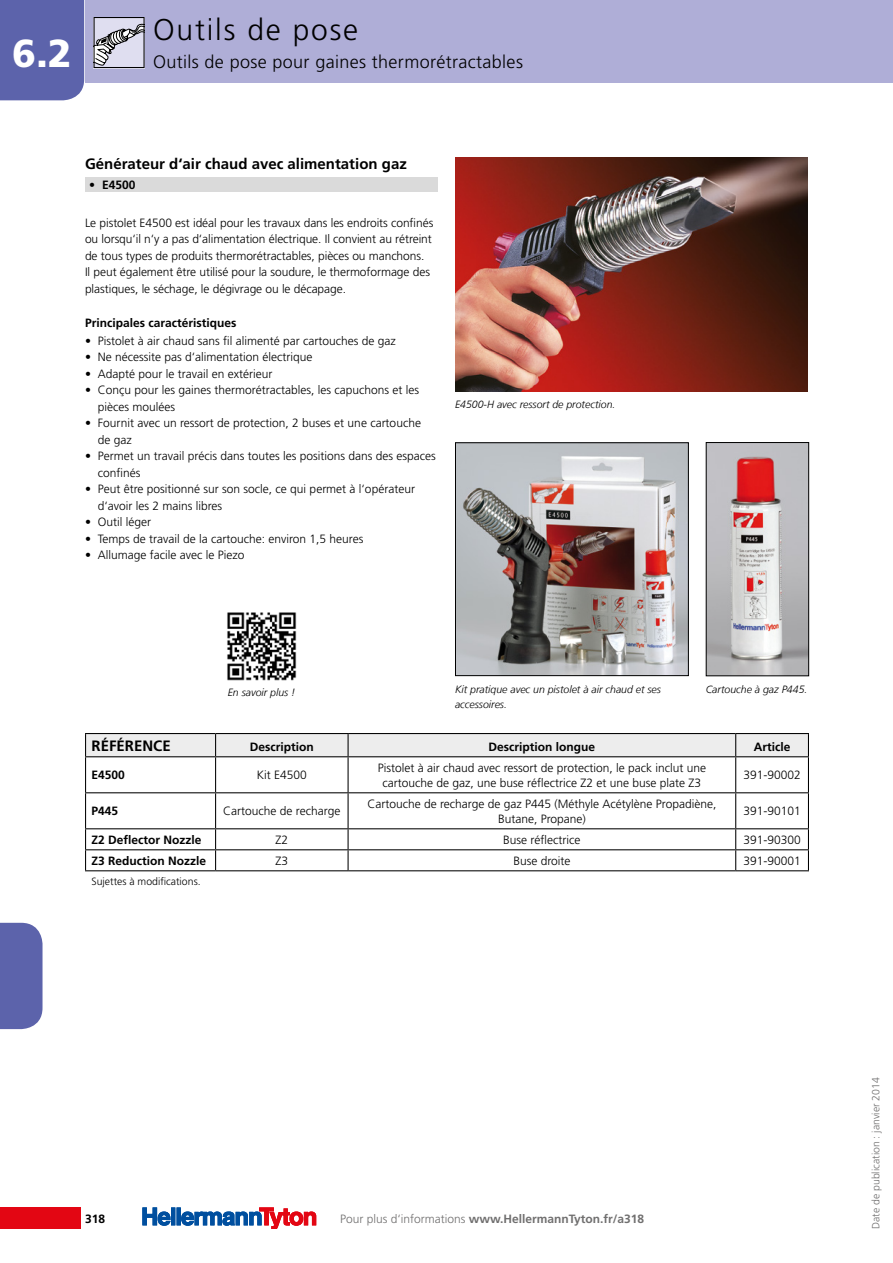
<style>
.page{position:relative;width:893px;height:1263px;background:#fff}
.page>*{position:absolute;margin:0;border:0;box-sizing:border-box;transform-origin:0 0}
.t1{font:900 39px "Frutiger LT";color:#fff}
.t2{font:300 30px "Frutiger LT";letter-spacing:.06em;color:#000}
.t3{font:300 18px "Frutiger LT";letter-spacing:.02em;color:#000}
.t4{font:700 15px "Frutiger LT";color:#000}
.t5{font:300 12px/16.5px "Frutiger LT";color:#000}
.t6{font:700 12px "Frutiger LT";color:#000}
.t7{font:700 12px "Frutiger LT";color:#706f6f}
.t8{font:italic 300 10.5px/15px "Frutiger LT";color:#000}
.t9{font:300 10.5px "Frutiger LT";color:#706f6f}
.t10{font:300 10.5px "Frutiger LT";color:#000}
.s1{font-weight:300}
</style>
<div class="page">
<div style="left:85px;top:0;width:808px;height:82px;background:#afaed7"></div>
<div style="left:0;top:0;width:84px;height:100px;background:#5c63ab"></div>
<div style="left:0;top:923px;width:43px;height:106px;background:#5c63ab"></div>
<svg style="left:94px;top:17px;width:51px;height:51px;background:#b3b2be"></svg>
<div style="left:0;top:1208px;width:81px;height:21px;background:#e30613"></div>
<div style="left:171px;top:1208px;width:4px;height:17px;border:1px solid #004f9f"></div>
<div style="left:177px;top:1208px;width:4px;height:17px;border:1px solid #004f9f"></div>
<svg style="left:142px;top:1208px;width:28px;height:18px"></svg>
<svg style="left:181px;top:1208px;width:135px;height:21px"></svg>
<img style="left:455px;top:157px;width:353px;height:234px">
<img style="left:457px;top:444px;width:230px;height:230px">
<div style="left:455px;top:442px;width:234px;height:234px;border:1px solid #000"></div>
<img style="left:708px;top:444px;width:99px;height:230px">
<div style="left:706px;top:442px;width:103px;height:234px;border:1px solid #000"></div>
<div style="left:85px;top:177px;width:353px;height:15px;background:#dadada"></div>
<svg style="left:85px;top:733px;width:724px;height:23px;background:#e0e0e0"></svg>
<hr style="left:85px;top:756px;width:131px;height:1px;background:#000">
<hr style="left:85px;top:757px;width:1px;height:35px;background:#000">
<hr style="left:216px;top:756px;width:132px;height:1px;background:#000">
<hr style="left:215px;top:757px;width:1px;height:35px;background:#000">
<hr style="left:348px;top:756px;width:388px;height:1px;background:#000">
<hr style="left:348px;top:757px;width:1px;height:35px;background:#000">
<hr style="left:736px;top:756px;width:73px;height:1px;background:#000">
<hr style="left:735px;top:757px;width:1px;height:35px;background:#000">
<hr style="left:808px;top:757px;width:1px;height:35px;background:#000">
<hr style="left:85px;top:792px;width:131px;height:1px;background:#000">
<hr style="left:85px;top:793px;width:1px;height:35px;background:#000">
<hr style="left:216px;top:792px;width:132px;height:1px;background:#000">
<hr style="left:215px;top:793px;width:1px;height:35px;background:#000">
<hr style="left:348px;top:792px;width:388px;height:1px;background:#000">
<hr style="left:348px;top:793px;width:1px;height:35px;background:#000">
<hr style="left:736px;top:792px;width:73px;height:1px;background:#000">
<hr style="left:735px;top:793px;width:1px;height:35px;background:#000">
<hr style="left:808px;top:793px;width:1px;height:35px;background:#000">
<hr style="left:85px;top:828px;width:131px;height:1px;background:#000">
<hr style="left:216px;top:828px;width:132px;height:1px;background:#000">
<hr style="left:348px;top:828px;width:388px;height:1px;background:#000">
<hr style="left:736px;top:828px;width:73px;height:1px;background:#000">
<hr style="left:85px;top:849px;width:131px;height:1px;background:#000">
<svg style="left:85px;top:829px;width:1px;height:41px"></svg>
<hr style="left:216px;top:849px;width:132px;height:1px;background:#000">
<svg style="left:215px;top:829px;width:1px;height:41px"></svg>
<hr style="left:348px;top:849px;width:388px;height:1px;background:#000">
<svg style="left:348px;top:829px;width:1px;height:41px"></svg>
<hr style="left:736px;top:849px;width:73px;height:1px;background:#000">
<svg style="left:735px;top:829px;width:1px;height:41px"></svg>
<svg style="left:808px;top:829px;width:1px;height:41px"></svg>
<hr style="left:85px;top:870px;width:131px;height:1px;background:#000">
<hr style="left:216px;top:870px;width:132px;height:1px;background:#000">
<hr style="left:348px;top:870px;width:388px;height:1px;background:#000">
<hr style="left:736px;top:870px;width:73px;height:1px;background:#000">
<img style="left:227px;top:612px;width:70px;height:69px">
<h1 class="t1" style="left:12px;top:30px;width:61px">6.2</h1>
<h2 class="t2" style="left:153px;top:12px;width:207px">Outils de pose</h2>
<h3 class="t3" style="left:153px;top:52px;width:371px">Outils de pose pour gaines thermorétractables</h3>
<p class="t4" style="left:85px;top:155px;width:323px">Générateur d‘air chaud avec alimentation gaz</p>
<p class="t6" style="left:89px;top:178px;width:48px">• E4500</p>
<p class="t5" style="left:85px;top:214px;width:350px">Le pistolet E4500 est idéal pour les travaux dans les endroits confinés ou lorsqu‘il n‘y a pas d‘alimentation électrique. Il convient au rétreint de tous types de produits thermorétractables, pièces ou manchons.<br>Il peut également être utilisé pour la soudure, le thermoformage des plastiques, le séchage, le dégivrage ou le décapage.</p>
<p class="t6" style="left:85px;top:316px;width:153px">Principales caractéristiques</p>
<p class="t5" style="left:85px;top:332px;width:312px">• Pistolet à air chaud sans fil alimenté par cartouches de gaz</p>
<p class="t5" style="left:85px;top:349px;width:229px">• Ne nécessite pas d‘alimentation électrique</p>
<p class="t5" style="left:85px;top:365px;width:189px">• Adapté pour le travail en extérieur</p>
<p class="t5" style="left:98px;top:382px;width:323px;text-indent:-13px">• Conçu pour les gaines thermorétractables, les capuchons et les pièces moulées</p>
<p class="t5" style="left:98px;top:415px;width:325px;text-indent:-13px">• Fournit avec un ressort de protection, 2 buses et une cartouche de gaz</p>
<p class="t5" style="left:98px;top:448px;width:340px;text-indent:-13px">• Permet un travail précis dans toutes les positions dans des espaces confinés</p>
<p class="t5" style="left:98px;top:481px;width:319px;text-indent:-13px">• Peut être positionné sur son socle, ce qui permet à l‘opérateur d‘avoir les 2 mains libres</p>
<p class="t5" style="left:85px;top:514px;width:68px">• Outil léger</p>
<p class="t5" style="left:85px;top:530px;width:280px">• Temps de travail de la cartouche: environ 1,5 heures</p>
<p class="t5" style="left:85px;top:547px;width:161px">• Allumage facile avec le Piezo</p>
<p class="t8" style="left:455px;top:397px;width:162px">E4500-H avec ressort de protection.</p>
<p class="t8" style="left:228px;top:685px;width:69px">En savoir plus !</p>
<p class="t8" style="left:455px;top:681px;width:207px">Kit pratique avec un pistolet à air chaud et ses accessoires.</p>
<p class="t8" style="left:706px;top:681px;width:103px">Cartouche à gaz P445.</p>
<p class="t4" style="left:92px;top:737px;width:81px">RÉFÉRENCE</p>
<p class="t6" style="left:250px;top:739px;width:65px">Description</p>
<p class="t6" style="left:489px;top:739px;width:108px">Description longue</p>
<p class="t6" style="left:754px;top:739px;width:38px">Article</p>
<p class="t6" style="left:92px;top:768px;width:35px">E4500</p>
<p class="t5" style="left:257px;top:767px;width:52px">Kit E4500</p>
<p class="t5" style="left:378px;top:760px;width:330px;line-height:15px;text-align:center">Pistolet à air chaud avec ressort de protection, le pack inclut une cartouche de gaz, une buse réflectrice Z2 et une buse plate Z3</p>
<p class="t5" style="left:743px;top:767px;width:59px">391-90002</p>
<p class="t6" style="left:92px;top:804px;width:28px">P445</p>
<p class="t5" style="left:223px;top:803px;width:119px">Cartouche de recharge</p>
<p class="t5" style="left:367px;top:796px;width:350px;line-height:15px;text-align:center">Cartouche de recharge de gaz P445 (Méthyle Acétylène Propadiène,<br>Butane, Propane)</p>
<p class="t5" style="left:743px;top:803px;width:59px">391-90101</p>
<p class="t6" style="left:92px;top:832px;width:112px">Z2 Deflector Nozzle</p>
<p class="t5" style="left:275px;top:831px;width:14px">Z2</p>
<p class="t5" style="left:503px;top:831px;width:79px">Buse réflectrice</p>
<p class="t5" style="left:743px;top:831px;width:59px">391-90300</p>
<p class="t6" style="left:92px;top:853px;width:116px">Z3 Reduction Nozzle</p>
<p class="t5" style="left:275px;top:852px;width:14px">Z3</p>
<p class="t5" style="left:513px;top:852px;width:59px">Buse droite</p>
<p class="t5" style="left:743px;top:852px;width:59px">391-90001</p>
<p class="t10" style="left:92px;top:875px;width:111px">Sujettes à modifications.</p>
<p class="t6" style="left:85px;top:1211px;width:22px">318</p>
<p class="t7" style="left:340px;top:1211px;width:306px"><span class="s1">Pour plus d‘informations</span> www.HellermannTyton.fr/a318</p>
<p class="t9" style="left:870px;top:1229px;width:153px;rotate:-90deg">Date de publication : janvier 2014</p>
</div>
